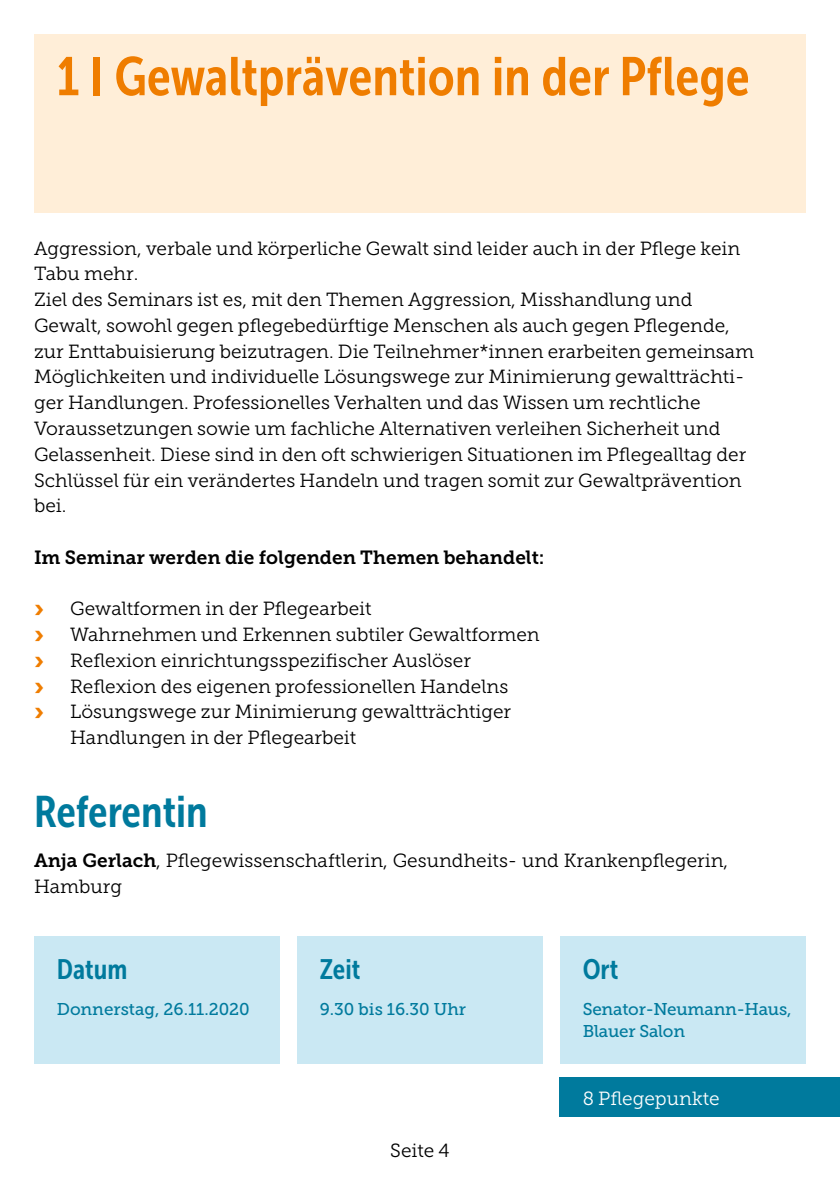
<style>
.page{position:relative;width:840px;height:1191px;background:#fff}
.page>*{position:absolute;margin:0;border:0;box-sizing:border-box;transform-origin:0 0}
.t1{font:54px "Museo Sans Cond 700";color:#ef7d00}
.t2{font:44px "Museo Sans Cond 700";color:#007a9d}
.t3{font:28px "Museo Sans Cond 700";color:#007a9d}
.t4{font:19px/25.8px "Museo Slab 300";color:#000}
.t5{font:19px "Museo Slab 700";color:#000}
.t6{font:19px "Museo Slab 300";color:#fff}
.t7{font:17px/21.8px "Museo Slab 500";letter-spacing:-.01em;color:#007a9d}
.s1{font-family:"Museo Slab 900";font-size:25px;color:#ef7d00}
.s2{font-family:"Museo Slab 700"}
</style>
<div class="page">
<div style="left:34px;top:935px;width:246px;height:128px;background:#cae8f3"></div>
<div style="left:297px;top:935px;width:245px;height:128px;background:#cae8f3"></div>
<div style="left:559px;top:935px;width:246px;height:128px;background:#cae8f3"></div>
<div style="left:559px;top:1077px;width:280px;height:40px;background:#007a9d"></div>
<div style="left:34px;top:34px;width:771px;height:179px;background:#ffeed8"></div>
<h1 class="t1" style="left:57px;top:46px;width:694px">1 I Gewaltprävention in der Pflege</h1>
<p class="t4" style="left:34px;top:235px;width:721px">Aggression, verbale und körperliche Gewalt sind leider auch in der Pflege kein Tabu mehr.<br>Ziel des Seminars ist es, mit den Themen Aggression, Misshandlung und Gewalt, sowohl gegen pflegebedürftige Menschen als auch gegen Pflegende, zur Enttabuisierung beizutragen. Die Teilnehmer*innen erarbeiten gemeinsam Möglichkeiten und individuelle Lösungswege zur Minimierung gewaltträchti&shy;ger Handlungen. Professionelles Verhalten und das Wissen um rechtliche Voraussetzungen sowie um fachliche Alternativen verleihen Sicherheit und Gelassenheit. Diese sind in den oft schwierigen Situationen im Pflegealltag der Schlüssel für ein verändertes Handeln und tragen somit zur Gewaltprävention bei.</p>
<p class="t5" style="left:34px;top:546px;width:512px">Im Seminar werden die folgenden Themen behandelt:</p>
<p class="t4" style="left:34px;top:596px;width:339px"><span class="s1">›</span> Gewaltformen in der Pflegearbeit</p>
<p class="t4" style="left:34px;top:622px;width:507px"><span class="s1">›</span> Wahrnehmen und Erkennen subtiler Gewaltformen</p>
<p class="t4" style="left:34px;top:647px;width:438px"><span class="s1">›</span> Reflexion einrichtungsspezifischer Auslöser</p>
<p class="t4" style="left:34px;top:673px;width:475px"><span class="s1">›</span> Reflexion des eigenen professionellen Handelns</p>
<p class="t4" style="left:34px;top:699px;width:478px"><span class="s1">›</span> Lösungswege zur Minimierung gewaltträchtiger</p>
<p class="t4" style="left:70px;top:725px;width:287px">Handlungen in der Pflegearbeit</p>
<h2 class="t2" style="left:34px;top:787px;width:175px">Referentin</h2>
<p class="t4" style="left:34px;top:847px;width:695px"><span class="s2">Anja Gerlach</span>, Pflegewissenschaftlerin, Gesundheits- und Krankenpflegerin,<br>Hamburg</p>
<h3 class="t3" style="left:57px;top:954px;width:72px">Datum</h3>
<p class="t7" style="left:57px;top:998px;width:194px">Donnerstag, 26.11.2020</p>
<h3 class="t3" style="left:319px;top:954px;width:42px">Zeit</h3>
<p class="t7" style="left:319px;top:998px;width:148px">9.30 bis 16.30 Uhr</p>
<p class="t4" style="left:390px;top:1137px;width:61px">Seite 4</p>
<h3 class="t3" style="left:582px;top:954px;width:37px">Ort</h3>
<p class="t7" style="left:582px;top:998px;width:210px">Senator-Neumann-Haus,<br>Blauer Salon</p>
<p class="t6" style="left:582px;top:1088px;width:138px">8 Pflegepunkte</p>
</div>
